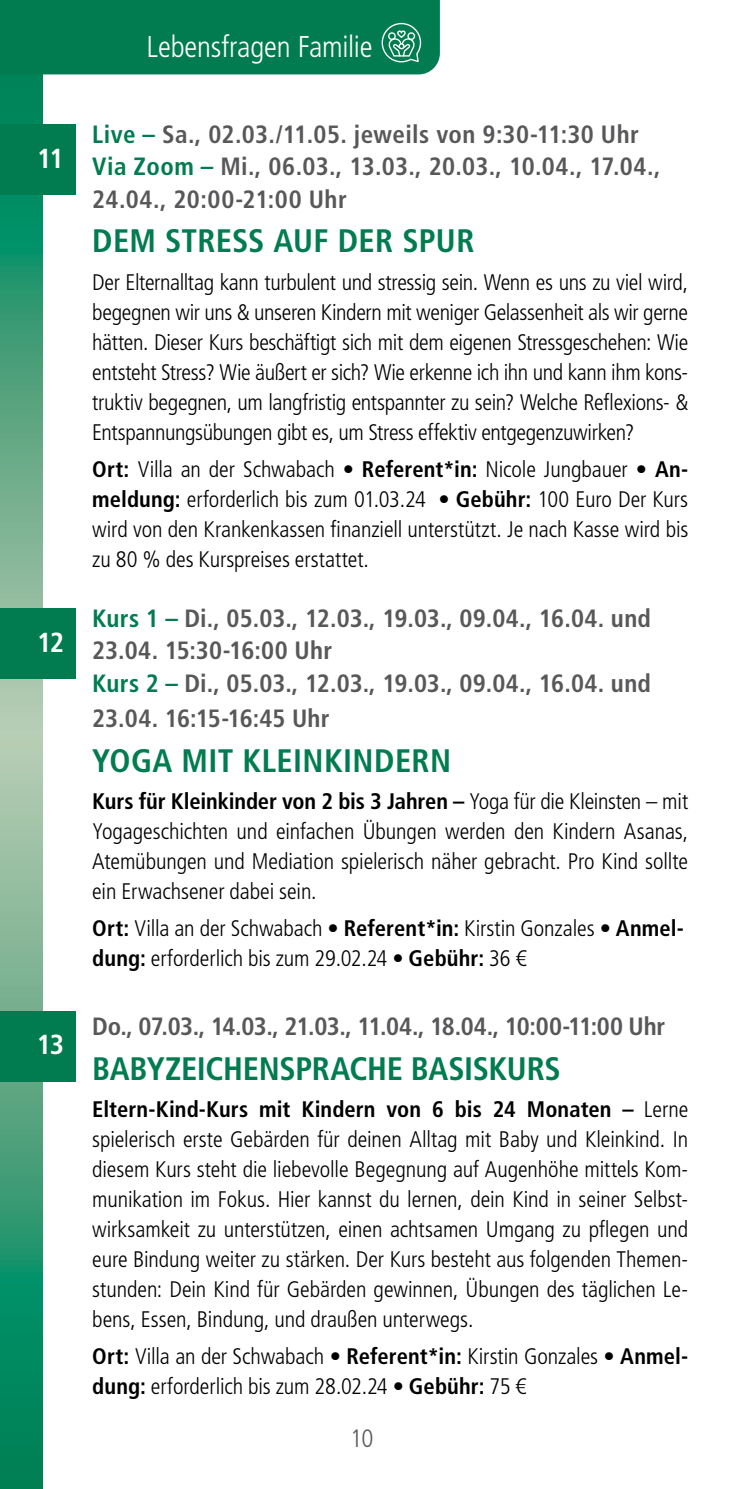
<style>
.page{position:relative;width:745px;height:1489px;background:#fff}
.page>*{position:absolute;margin:0;border:0;box-sizing:border-box;transform-origin:0 0}
.t1{font:700 condensed 32.5px "Frutiger LT Std";letter-spacing:.005em;color:#007c50}
.t2{font:300 condensed 30px "Frutiger LT Std";letter-spacing:-.01em;color:#fff}
.t3{font:700 condensed 27.5px "Frutiger LT Std";color:#fff}
.t4{font:700 condensed 25px/32.5px "Frutiger LT Std";letter-spacing:.01em;color:#58585a}
.t5{font:700 condensed 25px "Frutiger LT Std";letter-spacing:-.02em;color:#58585a}
.t6{font:300 condensed 25px "Frutiger LT Std";color:#58585a}
.t7{font:300 condensed 22.5px/30px "Frutiger LT Std";letter-spacing:-.005em;color:#000;text-align:justify}
.s1{color:#007c50}
.s2{font-weight:700}
</style>
<div class="page">
<svg style="left:0;top:74px;width:43px;height:1414px;background:#50a480"></svg>
<div style="left:0;top:124px;width:75px;height:71px;background:#007c50"></div>
<div style="left:0;top:608px;width:75px;height:71px;background:#007c50"></div>
<div style="left:0;top:1010px;width:75px;height:71px;background:#007c50"></div>
<div style="left:0;top:0;width:439px;height:74px;background:#007c50"></div>
<p class="t3" style="left:37px;top:142px;width:28px">11</p>
<p class="t3" style="left:37px;top:626px;width:29px">12</p>
<p class="t3" style="left:37px;top:1028px;width:29px">13</p>
<h2 class="t2" style="left:146px;top:30px;width:227px">Lebensfragen Familie</h2>
<p class="t4" style="left:92px;top:118px;width:569px"><span class="s1">Live –</span> Sa., 02.03./11.05. jeweils von 9:30-11:30 Uhr<br><span class="s1">Via Zoom –</span> Mi., 06.03., 13.03., 20.03., 10.04., 17.04.,<br>24.04., 20:00-21:00 Uhr</p>
<h1 class="t1" style="left:92px;top:222px;width:383px">DEM STRESS AUF DER SPUR</h1>
<p class="t7" style="left:92px;top:267px;width:597px">Der Elternalltag kann turbulent und stressig sein. Wenn es uns zu viel wird, begegnen wir uns &amp; unseren Kindern mit weniger Gelassenheit als wir gerne hätten. Dieser Kurs beschäftigt sich mit dem eigenen Stressgeschehen: Wie entsteht Stress? Wie äußert er sich? Wie erkenne ich ihn und kann ihm kons&shy;truktiv begegnen, um langfristig entspannter zu sein? Welche Reflexions- &amp; Entspannungsübungen gibt es, um Stress effektiv entgegenzuwirken?</p>
<p class="t7" style="left:92px;top:454px;width:597px"><span class="s2">Ort:</span> Villa an der Schwabach • <span class="s2">Referent*in:</span> Nicole Jungbauer • <span class="s2">An&shy;meldung:</span> erforderlich bis zum 01.03.24 • <span class="s2">Gebühr:</span> 100 Euro Der Kurs wird von den Krankenkassen finanziell unterstützt. Je nach Kasse wird bis zu 80 % des Kurspreises erstattet.</p>
<p class="t4" style="left:92px;top:602px;width:560px"><span class="s1">Kurs 1 –</span> Di., 05.03., 12.03., 19.03., 09.04., 16.04. und<br>23.04. 15:30-16:00 Uhr<br><span class="s1">Kurs 2 –</span> Di., 05.03., 12.03., 19.03., 09.04., 16.04. und</p>
<p class="t4" style="left:92px;top:702px;width:239px">23.04. 16:15-16:45 Uhr</p>
<h1 class="t1" style="left:92px;top:741px;width:360px">YOGA MIT KLEINKINDERN</h1>
<p class="t7" style="left:92px;top:786px;width:597px"><span class="s2">Kurs für Kleinkinder von 2 bis 3 Jahren –</span> Yoga für die Kleinsten – mit Yogageschichten und einfachen Übungen werden den Kindern Asanas, Atemübungen und Mediation spielerisch näher gebracht. Pro Kind sollte ein Erwachsener dabei sein.</p>
<p class="t7" style="left:92px;top:913px;width:592px"><span class="s2">Ort:</span> Villa an der Schwabach • <span class="s2">Referent*in:</span> Kirstin Gonzales • <span class="s2">Anmel&shy;dung:</span> erforderlich bis zum 29.02.24 • <span class="s2">Gebühr:</span> 36 €</p>
<p class="t5" style="left:92px;top:1011px;width:574px">Do., 07.03., 14.03., 21.03., 11.04., 18.04., 10:00-11:00 Uhr</p>
<h1 class="t1" style="left:92px;top:1048px;width:469px">BABYZEICHENSPRACHE BASISKURS</h1>
<p class="t7" style="left:92px;top:1094px;width:597px"><span class="s2">Eltern-Kind-Kurs mit Kindern von 6 bis 24 Monaten –</span> Lerne spielerisch erste Gebärden für deinen Alltag mit Baby und Kleinkind. In diesem Kurs steht die liebevolle Begegnung auf Augenhöhe mittels Kom&shy;munikation im Fokus. Hier kannst du lernen, dein Kind in seiner Selbst&shy;wirksamkeit zu unterstützen, einen achtsamen Umgang zu pflegen und eure Bindung weiter zu stärken. Der Kurs besteht aus folgenden Themen&shy;stunden: Dein Kind für Gebärden gewinnen, Übungen des täglichen Le&shy;bens, Essen, Bindung, und draußen unterwegs.</p>
<p class="t7" style="left:92px;top:1341px;width:597px"><span class="s2">Ort:</span> Villa an der Schwabach • <span class="s2">Referent*in:</span> Kirstin Gonzales • <span class="s2">Anmel&shy;dung:</span> erforderlich bis zum 28.02.24 • <span class="s2">Gebühr:</span> 75 €</p>
<p class="t6" style="left:350px;top:1424px;width:25px">10</p>
</div>
